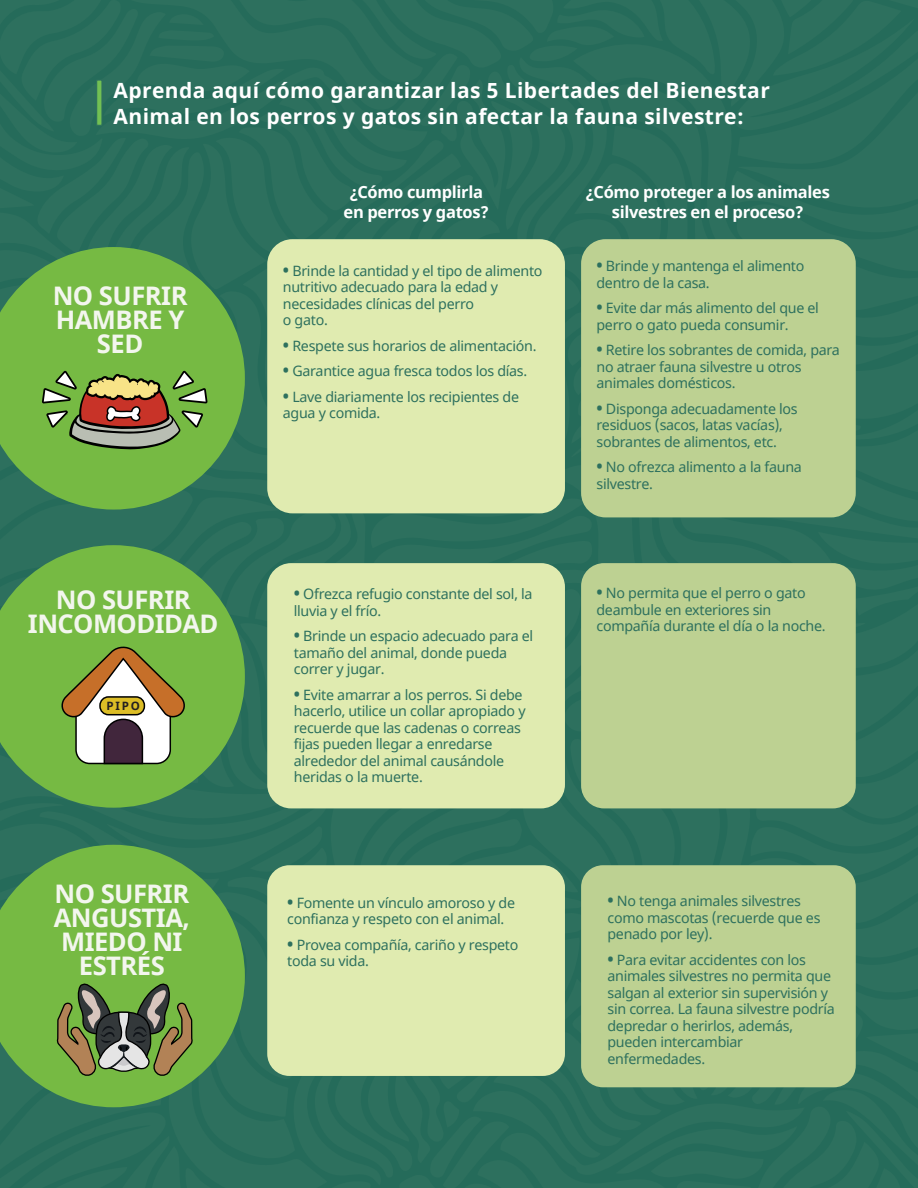
<style>
.page{position:relative;width:918px;height:1188px;background:#2d705e}
.page>*{position:absolute;margin:0;border:0;box-sizing:border-box;transform-origin:0 0}
.t1{font:700 25.65px/24px "Noto Sans";letter-spacing:-.02em;color:#f3f6ee;text-align:center}
.t2{font:700 21px/25.2px "Noto Sans";letter-spacing:.02em;color:#fff}
.t3{font:700 16.5px/19.8px "Noto Sans";letter-spacing:-.02em;color:#fff;text-align:center}
.t4{font:14.25px/16.5px "Noto Sans";letter-spacing:-.02em;color:#2d705e}
.t5{font:700 11.55px "Noto Sans";color:#231f20}
.s1{font-weight:700;font-size:16.5px}
</style>
<div class="page">
<svg style="left:97px;top:80px;width:5px;height:45px"></svg>
<svg style="left:0;top:545px;width:245px;height:263px;background:#5a9e4c"></svg>
<svg style="left:0;top:845px;width:245px;height:262px;background:#5da14b"></svg>
<svg style="left:0;top:247px;width:245px;height:263px;background:#64a849"></svg>
<svg style="left:42px;top:371px;width:166px;height:78px;background:#8a9054"></svg>
<div style="left:267px;top:239px;width:298px;height:274px;background:#e0ebb0;border-radius:25px"></div>
<div style="left:581px;top:239px;width:275px;height:278px;background:#bdd192;border-radius:24px"></div>
<div style="left:267px;top:563px;width:298px;height:245px;background:#e0ebb0;border-radius:24px"></div>
<div style="left:581px;top:563px;width:275px;height:245px;background:#bdd192;border-radius:23px"></div>
<div style="left:267px;top:865px;width:298px;height:211px;background:#e0ebb0;border-radius:22px"></div>
<div style="left:581px;top:865px;width:275px;height:222px;background:#bdd192;border-radius:22px"></div>
<svg style="left:56px;top:555px;width:137px;height:522px;background:#76a350"></svg>
<div style="left:100px;top:697px;width:44px;height:18px;background:#dcbd26;border-radius:8px"></div>
<div style="left:99px;top:696px;width:46px;height:19px;border:2px solid #000;border-radius:8px"></div>
<h2 class="t2" style="left:114px;top:79px;width:658px">Aprenda aquí cómo garantizar las 5 Libertades del Bienestar<br>Animal en los perros y gatos sin afectar la fauna silvestre:</h2>
<h1 class="t1" style="left:53px;top:285px;width:136px">NO SUFRIR<br>HAMBRE Y<br>SED</h1>
<h1 class="t1" style="left:28px;top:588px;width:192px">NO SUFRIR<br>INCOMODIDAD</h1>
<p class="t5" style="left:107px;top:697px;width:35px">PIPO</p>
<h1 class="t1" style="left:54px;top:882px;width:138px">NO SUFRIR<br>ANGUSTIA,<br>MIEDO NI<br>ESTRÉS</h1>
<p class="t3" style="left:344px;top:182px;width:147px">¿Cómo cumplirla en perros y gatos?</p>
<p class="t3" style="left:586px;top:182px;width:245px">¿Cómo proteger a los animales silvestres en el proceso?</p>
<p class="t4" style="left:283px;top:263px;width:261px"><span class="s1">•</span> Brinde la cantidad y el tipo de alimento nutritivo adecuado para la edad y necesidades clínicas del perro<br>o gato.</p>
<p class="t4" style="left:283px;top:338px;width:255px"><span class="s1">•</span> Respete sus horarios de alimentación.</p>
<p class="t4" style="left:283px;top:363px;width:246px"><span class="s1">•</span> Garantice agua fresca todos los días.</p>
<p class="t4" style="left:283px;top:389px;width:238px"><span class="s1">•</span> Lave diariamente los recipientes de agua y comida.</p>
<p class="t4" style="left:294px;top:586px;width:240px"><span class="s1">•</span> Ofrezca refugio constante del sol, la lluvia y el frío.</p>
<p class="t4" style="left:294px;top:628px;width:241px"><span class="s1">•</span> Brinde un espacio adecuado para el tamaño del animal, donde pueda correr y jugar.</p>
<p class="t4" style="left:294px;top:687px;width:233px"><span class="s1">•</span> Evite amarrar a los perros. Si debe hacerlo, utilice un collar apropiado y recuerde que las cadenas o correas fijas pueden llegar a enredarse alrededor del animal causándole heridas o la muerte.</p>
<p class="t4" style="left:287px;top:895px;width:229px"><span class="s1">•</span> Fomente un vínculo amoroso y de confianza y respeto con el animal.</p>
<p class="t4" style="left:287px;top:937px;width:233px"><span class="s1">•</span> Provea compañía, cariño y respeto toda su vida.</p>
<p class="t4" style="left:596px;top:258px;width:209px"><span class="s1">•</span> Brinde y mantenga el alimento dentro de la casa.</p>
<p class="t4" style="left:596px;top:300px;width:224px"><span class="s1">•</span> Evite dar más alimento del que el perro o gato pueda consumir.</p>
<p class="t4" style="left:596px;top:342px;width:245px"><span class="s1">•</span> Retire los sobrantes de comida, para no atraer fauna silvestre u otros animales domésticos.</p>
<p class="t4" style="left:596px;top:401px;width:203px"><span class="s1">•</span> Disponga adecuadamente los residuos (sacos, latas vacías), sobrantes de alimentos, etc.</p>
<p class="t4" style="left:596px;top:459px;width:207px"><span class="s1">•</span> No ofrezca alimento a la fauna silvestre.</p>
<p class="t4" style="left:596px;top:585px;width:231px"><span class="s1">•</span> No permita que el perro o gato deambule en exteriores sin compañía durante el día o la noche.</p>
<p class="t4" style="left:607px;top:893px;width:215px"><span class="s1">•</span> No tenga animales silvestres como mascotas (recuerde que es penado por ley).</p>
<p class="t4" style="left:607px;top:952px;width:229px"><span class="s1">•</span> Para evitar accidentes con los animales silvestres no permita que salgan al exterior sin supervisión y sin correa. La fauna silvestre podría depredar o herirlos, además, pueden intercambiar enfermedades.</p>
</div>
